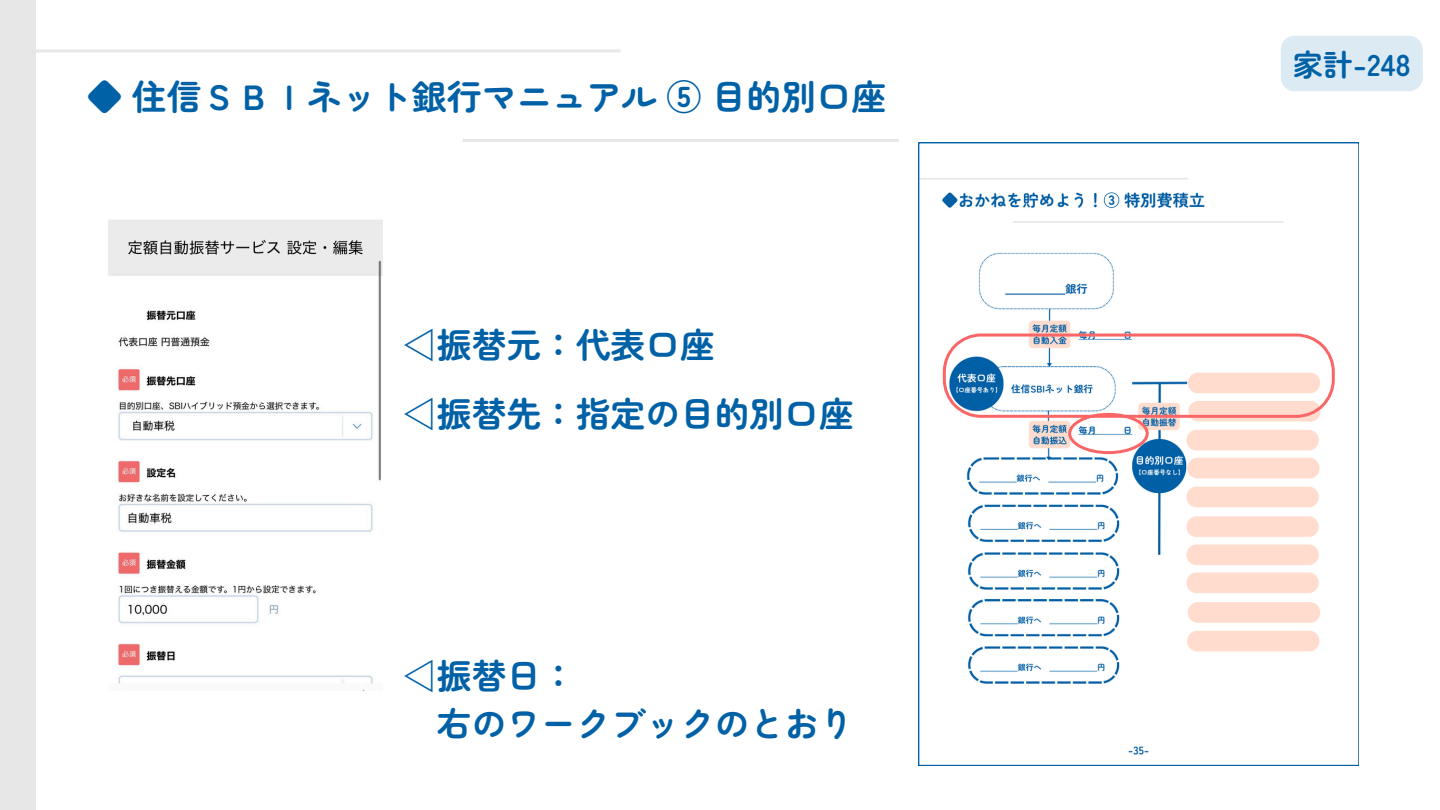
<style>
.page{position:relative;width:1440px;height:810px;background:#fff}
.page>*{position:absolute;margin:0;border:0;box-sizing:border-box;transform-origin:0 0}
.t1{font:700 35px "Zen Maru Gothic";color:#0061a7}
.t2{font:700 34.7px/68.7px "Zen Maru Gothic";color:#0061a7}
.t3{font:700 30px "Zen Maru Gothic";color:#0061a7}
.s1{font-family:"Noto Sans CJ Ksc"}
</style>
<div class="page">
<hr style="left:463px;top:139px;width:436px;height:3px;background:#e7e7e7">
<hr style="left:36px;top:49px;width:585px;height:3px;background:#e7e7e7">
<img style="left:108px;top:220px;width:275px;height:471px">
<svg style="left:919px;top:143px;width:440px;height:623px"></svg>
<svg style="left:943px;top:334px;width:392px;height:120px"></svg>
<div style="left:0;top:0;width:36px;height:810px;background:#e7e7e7"></div>
<div style="left:1281px;top:36px;width:142px;height:55px;background:#dceaf4;border-radius:14px"></div>
<p class="t1" style="left:87px;top:70px;width:801px">◆ 住信ＳＢＩネット銀行マニュアル ⑤ 目的別口座</p>
<h1 class="t2" style="left:402px;top:309px;width:453px"><span class="s1">◁</span>振替元：代表口座<br><span class="s1">◁</span>振替先：指定の目的別口座</h1>
<p class="t2" style="left:437px;top:650px;width:418px;line-height:48px;text-indent:-35px"><span class="s1">◁</span>振替日：<br>右のワークブックのとおり</p>
<p class="t3" style="left:1293px;top:41px;width:119px">家計-248</p>
</div>
